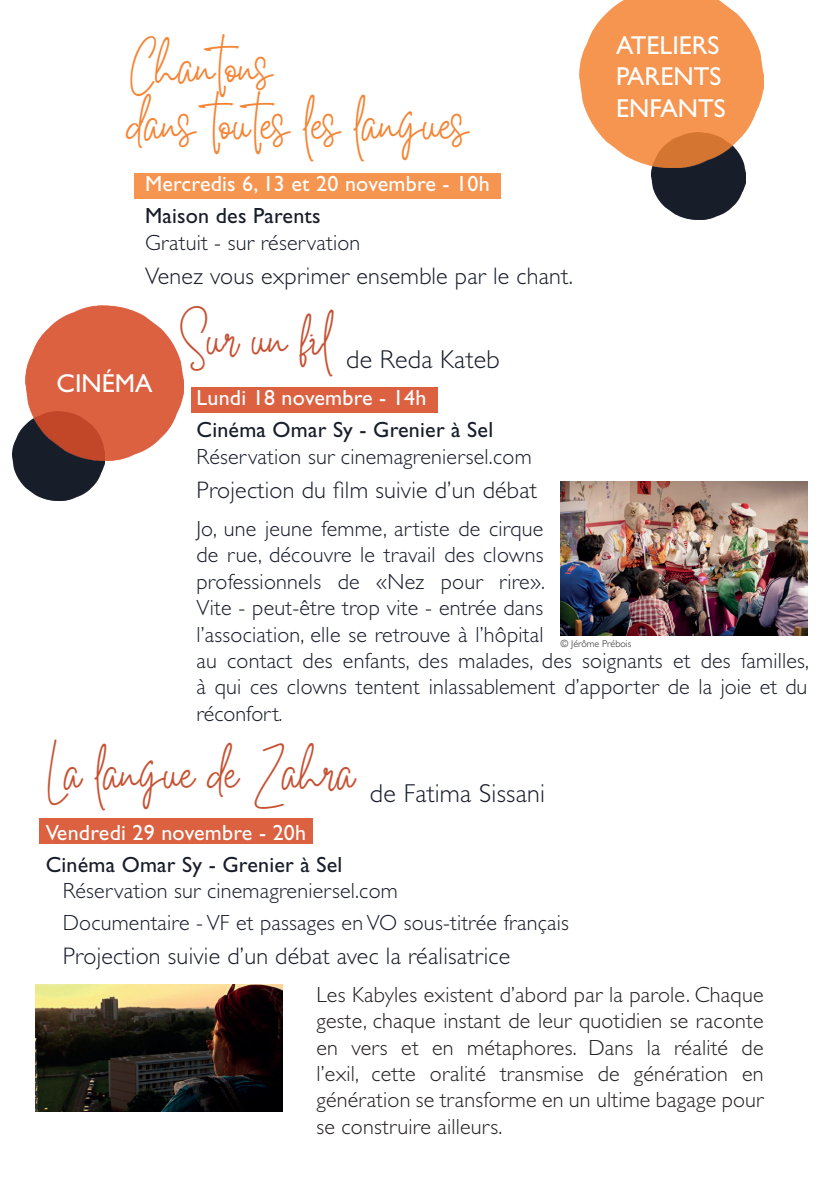
<style>
.page{position:relative;width:840px;height:1191px;background:#fff}
.page>*{position:absolute;margin:0;border:0;box-sizing:border-box;transform-origin:0 0}
.t1{font:42px "White Star";letter-spacing:.01em;color:#c65132}
.t2{font:42px/57.6px "White Star";letter-spacing:.01em;color:#f58434}
.t3{font:26px/31.2px "Gill Sans Std";color:#fff}
.t4{font:300 26px "Gill Sans Std";letter-spacing:.01em;color:#181d2a}
.t5{font:300 24px "Gill Sans Std";letter-spacing:.01em;color:#181d2a}
.t6{font:300 22px/26.4px "Gill Sans Std";letter-spacing:.01em;color:#181d2a}
.t7{font:300 22px/26.4px "Gill Sans Std";letter-spacing:.01em;color:#231f20;text-align:justify}
.t8{font:22px "Gill Sans Std";letter-spacing:.01em;color:#fff}
.t9{font:22px "Gill Sans Std";letter-spacing:.01em;color:#181d2a}
.t10{font:300 10px "Gill Sans Std";color:#231f20}
.s1{font-family:"White Star";font-weight:400;font-size:42px;color:#c65132}
.s2{font-style:italic}
.s3{font-family:"Gill Sans Std";font-weight:300;font-size:26px;color:#181d2a}
</style>
<div class="page">
<div style="left:191px;top:387px;width:247px;height:25px;background:#db6141"></div>
<img style="left:651px;top:167px;width:94px;height:52px">
<img style="left:12px;top:424px;width:93px;height:77px">
<img style="left:579px;top:0;width:183px;height:167px">
<div style="left:134px;top:173px;width:367px;height:25px;background:#f69550"></div>
<div style="left:39px;top:818px;width:274px;height:25px;background:#db6141"></div>
<img style="left:35px;top:984px;width:247px;height:127px">
<img style="left:26px;top:306px;width:158px;height:155px">
<img style="left:560px;top:482px;width:246px;height:153px">
<h1 class="t2" style="left:128px;top:52px;width:343px">Chantons<br>dans toutes les langues</h1>
<p class="t8" style="left:145px;top:171px;width:346px">Mercredis 6, 13 et 20 novembre - 10h</p>
<p class="t9" style="left:145px;top:203px;width:177px">Maison des Parents</p>
<p class="t6" style="left:145px;top:229px;width:217px">Gratuit - sur réservation</p>
<p class="t5" style="left:145px;top:262px;width:429px">Venez vous exprimer ensemble par le chant.</p>
<p class="t3" style="left:615px;top:30px;width:111px">ATELIERS<br>PARENTS<br>ENFANTS</p>
<p class="t3" style="left:57px;top:368px;width:97px">CINÉMA</p>
<p class="t4" style="left:179px;top:344px;width:321px"><span class="s1">Sur un fil</span> de Reda Kateb</p>
<p class="t8" style="left:196px;top:385px;width:231px">Lundi 18 novembre - 14h</p>
<p class="t9" style="left:196px;top:417px;width:298px">Cinéma Omar Sy - Grenier à Sel</p>
<p class="t6" style="left:196px;top:443px;width:336px">Réservation sur cinemagreniersel.com</p>
<p class="t5" style="left:196px;top:477px;width:342px">Projection du film suivie d’un débat</p>
<p class="t6" style="left:196px;top:516px;width:613px">Jo, une jeune femme, artiste de cirque<br>de rue, découvre le travail des clowns<br>professionnels de «Nez pour rire».<br>Vite - peut-être trop vite - entrée dans<br>l’association, elle se retrouve à l’hôpital<br>au contact des enfants, des malades, des soignants et des familles, à qui ces clowns tentent inlassablement d’apporter de la joie et du réconfort<span class="s2">.</span></p>
<p class="t10" style="left:560px;top:637px;width:72px">© Jérôme Prébois</p>
<h1 class="t1" style="left:46px;top:763px;width:500px">La langue de Zahra <span class="s3">de Fatima Sissani</span></h1>
<p class="t8" style="left:46px;top:820px;width:262px">Vendredi 29 novembre - 20h</p>
<p class="t9" style="left:46px;top:852px;width:298px">Cinéma Omar Sy - Grenier à Sel</p>
<p class="t6" style="left:63px;top:875px;width:507px;line-height:31.2px">Réservation sur cinemagreniersel.com<br>Documentaire - VF et passages en VO sous-titrée français</p>
<p class="t5" style="left:63px;top:942px;width:449px">Projection suivie d’un débat avec la réalisatrice</p>
<p class="t7" style="left:316px;top:981px;width:448px">Les Kabyles existent d’abord par la parole. Chaque geste, chaque instant de leur quotidien se raconte en vers et en métaphores. Dans la réalité de l’exil, cette oralité transmise de génération en génération se transforme en un ultime bagage pour se construire ailleurs.</p>
</div>
